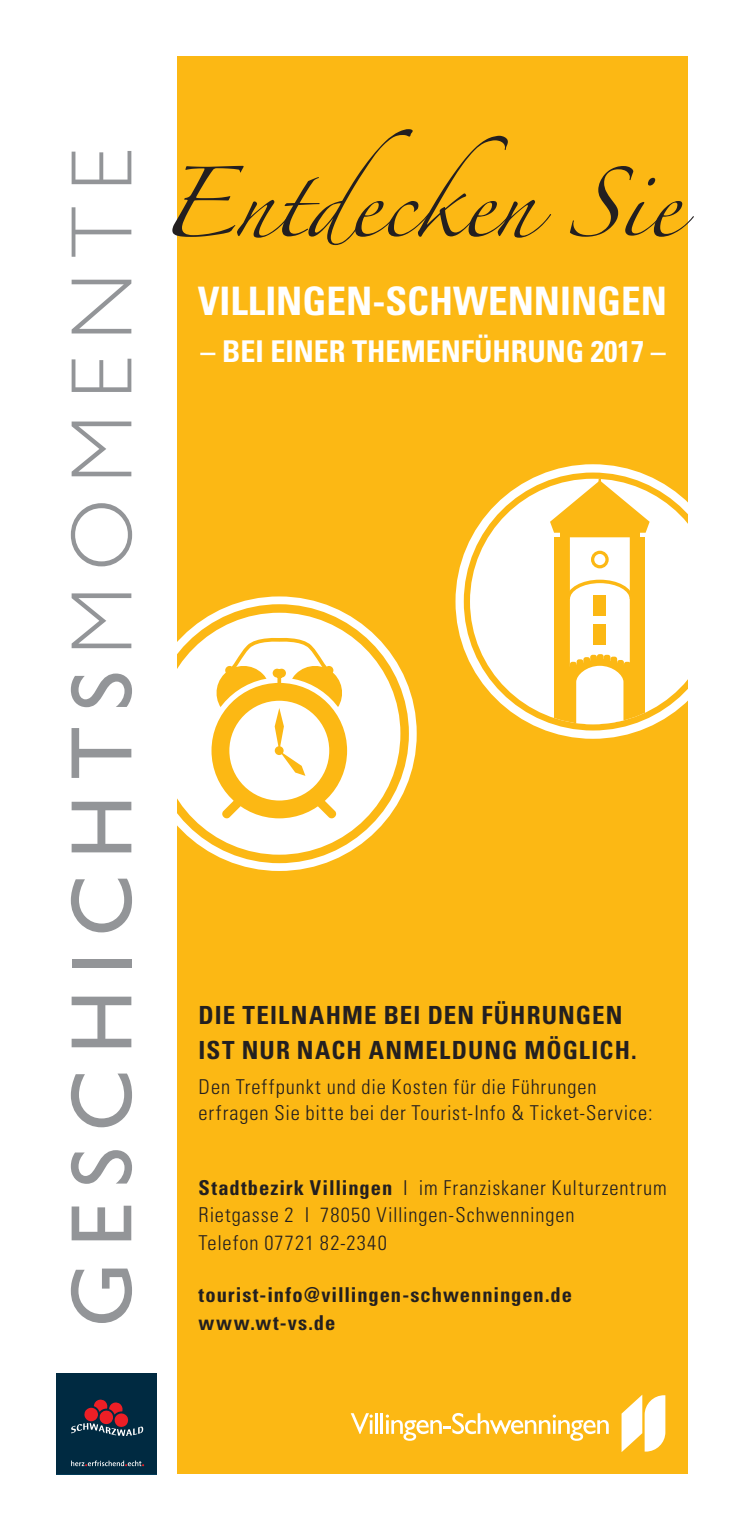
<style>
.page{position:relative;width:745px;height:1531px;background:#fff}
.page>*{position:absolute;margin:0;border:0;box-sizing:border-box;transform-origin:0 0}
.t1{font:87.5px "Gill Sans";letter-spacing:.18em;color:#939598}
.t2{font:63px "Zapfino";color:#231f20}
.t3{font:700 condensed 39.25px "Univers LT";color:#fff}
.t4{font:700 condensed 30px "Univers LT";color:#fff}
.t5{font:700 condensed 25px/35px "Univers LT";letter-spacing:.045em;color:#231f20}
.t6{font:300 condensed 20.5px/27.5px "Univers LT";letter-spacing:.045em;color:#231f20}
.t7{font:700 condensed 20.5px/27.5px "Univers LT";letter-spacing:.045em;color:#231f20}
.s1{font-weight:300}
.s2{font-weight:700}
</style>
<div class="page">
<div style="left:177px;top:57px;width:510px;height:1417px;background:#fcb814"></div>
<div style="left:57px;top:1373px;width:100px;height:100px;background:#002a41"></div>
<svg style="left:71px;top:1399px;width:73px;height:37px"></svg>
<svg style="left:71px;top:1460px;width:73px;height:6px"></svg>
<div style="left:142px;top:596px;width:274px;height:275px;border:8px solid #fff;border-radius:50%"></div>
<div style="left:158px;top:613px;width:242px;height:242px;background:#fff;border-radius:50%"></div>
<svg style="left:214px;top:638px;width:130px;height:181px"></svg>
<div style="left:455px;top:464px;width:274px;height:275px;border:8px solid #fff;border-radius:50%"></div>
<div style="left:469px;top:479px;width:246px;height:245px;background:#fff;border-radius:50%"></div>
<svg style="left:549px;top:479px;width:100px;height:245px"></svg>
<div style="left:569px;top:662px;width:7px;height:10px;background:#fcb814;border-radius:2px"></div>
<div style="left:576px;top:659px;width:7px;height:11px;background:#fcb814;border-radius:2px"></div>
<div style="left:583px;top:657px;width:6px;height:10px;background:#fcb814;border-radius:2px"></div>
<div style="left:589px;top:655px;width:7px;height:10px;background:#fcb814;border-radius:2px"></div>
<div style="left:596px;top:654px;width:7px;height:10px;background:#fcb814;border-radius:2px"></div>
<div style="left:603px;top:655px;width:7px;height:10px;background:#fcb814;border-radius:2px"></div>
<div style="left:610px;top:657px;width:6px;height:10px;background:#fcb814;border-radius:2px"></div>
<div style="left:616px;top:660px;width:7px;height:10px;background:#fcb814;border-radius:2px"></div>
<div style="left:623px;top:662px;width:7px;height:10px;background:#fcb814;border-radius:2px"></div>
<svg style="left:621px;top:1394px;width:44px;height:58px"></svg>
<svg style="left:350px;top:1413px;width:22px;height:21px"></svg>
<hr style="left:375px;top:1413px;width:2px;height:21px;background:#fff">
<hr style="left:380px;top:1413px;width:3px;height:21px;background:#fff">
<svg style="left:385px;top:1413px;width:223px;height:28px"></svg>
<h1 class="t1" style="left:50px;top:1327px;width:1180px;rotate:-90deg">GESCHICHTS<span class="s1">MOMENTE</span></h1>
<h2 class="t2" style="left:158px;top:177px;width:522px">Entdecken Sie</h2>
<h3 class="t3" style="left:197px;top:277px;width:470px">VILLINGEN-SCHWENNINGEN</h3>
<h3 class="t4" style="left:200px;top:333px;width:466px">– BEI EINER THEMENFÜHRUNG 2017 –</h3>
<p class="t5" style="left:198px;top:997px;width:439px">DIE TEILNAHME BEI DEN FÜHRUNGEN<br>IST NUR NACH ANMELDUNG MÖGLICH.</p>
<p class="t6" style="left:198px;top:1073px;width:455px;line-height:26.2px">Den Treffpunkt und die Kosten für die Führungen erfragen Sie bitte bei der Tourist-Info &amp; Ticket-Service:</p>
<p class="t6" style="left:198px;top:1173px;width:469px"><span class="s2">Stadtbezirk Villingen</span> I im Franziskaner Kulturzentrum<br>Rietgasse 2 I 78050 Villingen-Schwenningen<br>Telefon 07721 82-2340</p>
<p class="t7" style="left:198px;top:1281px;width:375px">tourist-info@villingen-schwenningen.de www.wt-vs.de</p>
</div>
